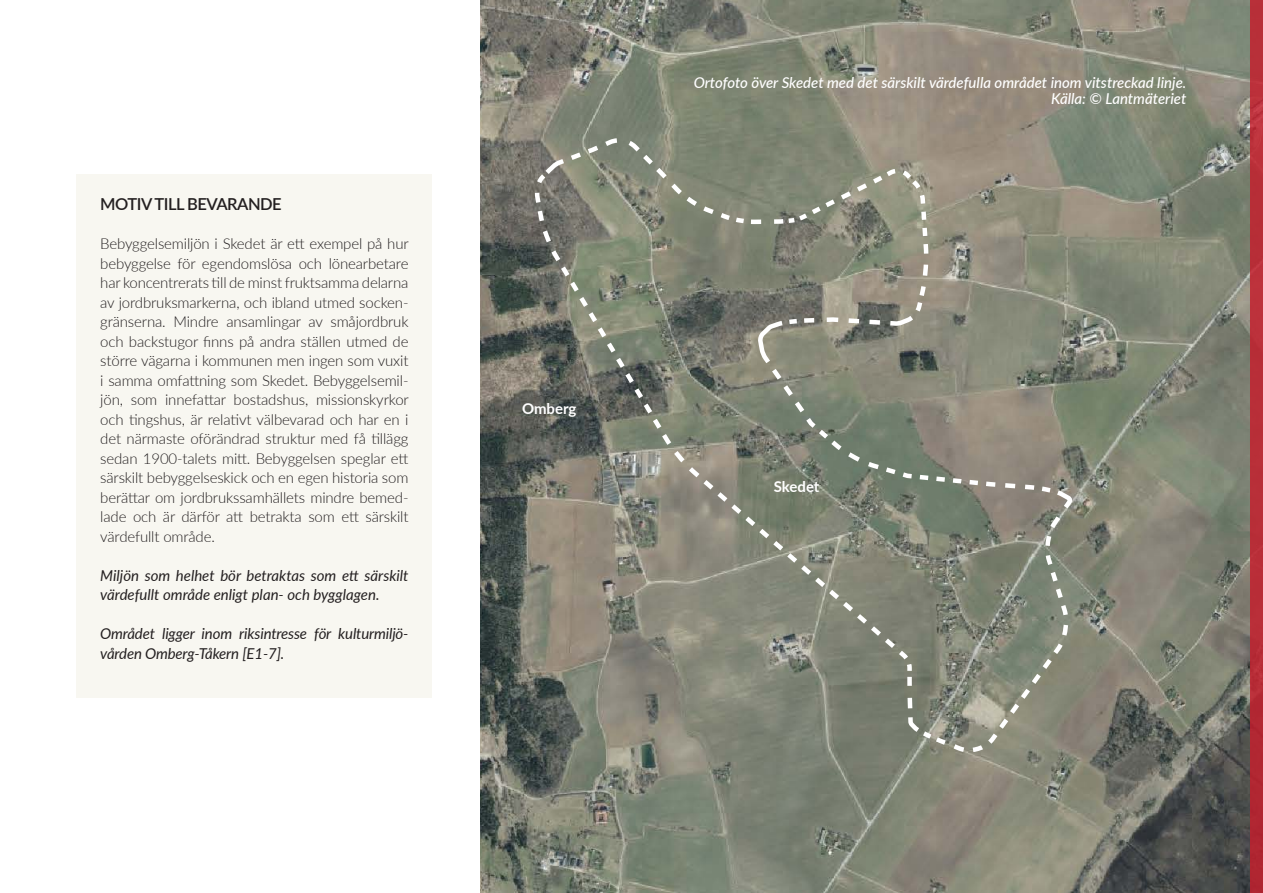
<style>
.page{position:relative;width:1263px;height:893px;background:#fff}
.page>*{position:absolute;margin:0;border:0;box-sizing:border-box;transform-origin:0 0}
.Rubriiknivå_5_-_SVO_Brödtext_STOR{font:600 16.5px "Lato";letter-spacing:-.03em;color:#231f20}
.Brödtext_-_Lato{font:300 15px/19.5px "Lato";letter-spacing:-.01em;color:#231f20;text-align:justify}
.Brödtext_-_Lato-2{font:italic 15px/19.5px "Lato";letter-spacing:-.01em;color:#231f20}
.Bildtext_-_Tunn_svart_på_bild{font:italic 500 15px "Lato";color:#fff}
.Text_KARTA{font:700 15px "Lato";color:#fff}
</style>
<div class="page">
<img style="left:480px;top:0;width:770px;height:892px">
<div style="left:1250px;top:0;width:13px;height:893px;background:#b82e38"></div>
<svg style="left:533px;top:136px;width:543px;height:619px;background:#858678"></svg>
<div style="left:77px;top:174px;width:355px;height:524px;background:#f8f7f1"></div>
<p class="Rubriiknivå_5_-_SVO_Brödtext_STOR" style="left:100px;top:192px;width:183px">MOTIV TILL BEVARANDE</p>
<p class="Brödtext_-_Lato" style="left:100px;top:233px;width:310px">Bebyggelsemiljön i Skedet är ett exempel på hur bebyggelse för egendomslösa och lönearbetare har koncentrerats till de minst fruktsamma delarna av jordbruksmarkerna, och ibland utmed socken&shy;gränserna. Mindre ansamlingar av småjordbruk och backstugor finns på andra ställen utmed de större vägarna i kommunen men ingen som vuxit i samma omfattning som Skedet. Bebyggelsemil&shy;jön, som innefattar bostadshus, missionskyrkor och tingshus, är relativt välbevarad och har en i det närmaste oförändrad struktur med få tillägg sedan 1900-talets mitt. Bebyggelsen speglar ett särskilt bebyggelseskick och en egen historia som berättar om jordbrukssamhällets mindre bemed&shy;lade och är därför att betrakta som ett särskilt värdefullt område.</p>
<p class="Brödtext_-_Lato-2" style="left:100px;top:565px;width:310px">Miljön som helhet bör betraktas som ett särskilt värdefullt område enligt plan- och bygglagen.</p>
<p class="Brödtext_-_Lato-2" style="left:100px;top:623px;width:310px">Området ligger inom riksintresse för kulturmiljö&shy;vården Omberg-Tåkern [E1-7].</p>
<p class="Text_KARTA" style="left:522px;top:397px;width:56px">Omberg</p>
<p class="Bildtext_-_Tunn_svart_på_bild" style="left:694px;top:71px;width:494px">Ortofoto över Skedet med det särskilt värdefulla området inom vitstreckad linje.</p>
<p class="Bildtext_-_Tunn_svart_på_bild" style="left:1051px;top:88px;width:137px">Källa: © Lantmäteriet</p>
<p class="Text_KARTA" style="left:774px;top:475px;width:47px">Skedet</p>
</div>
